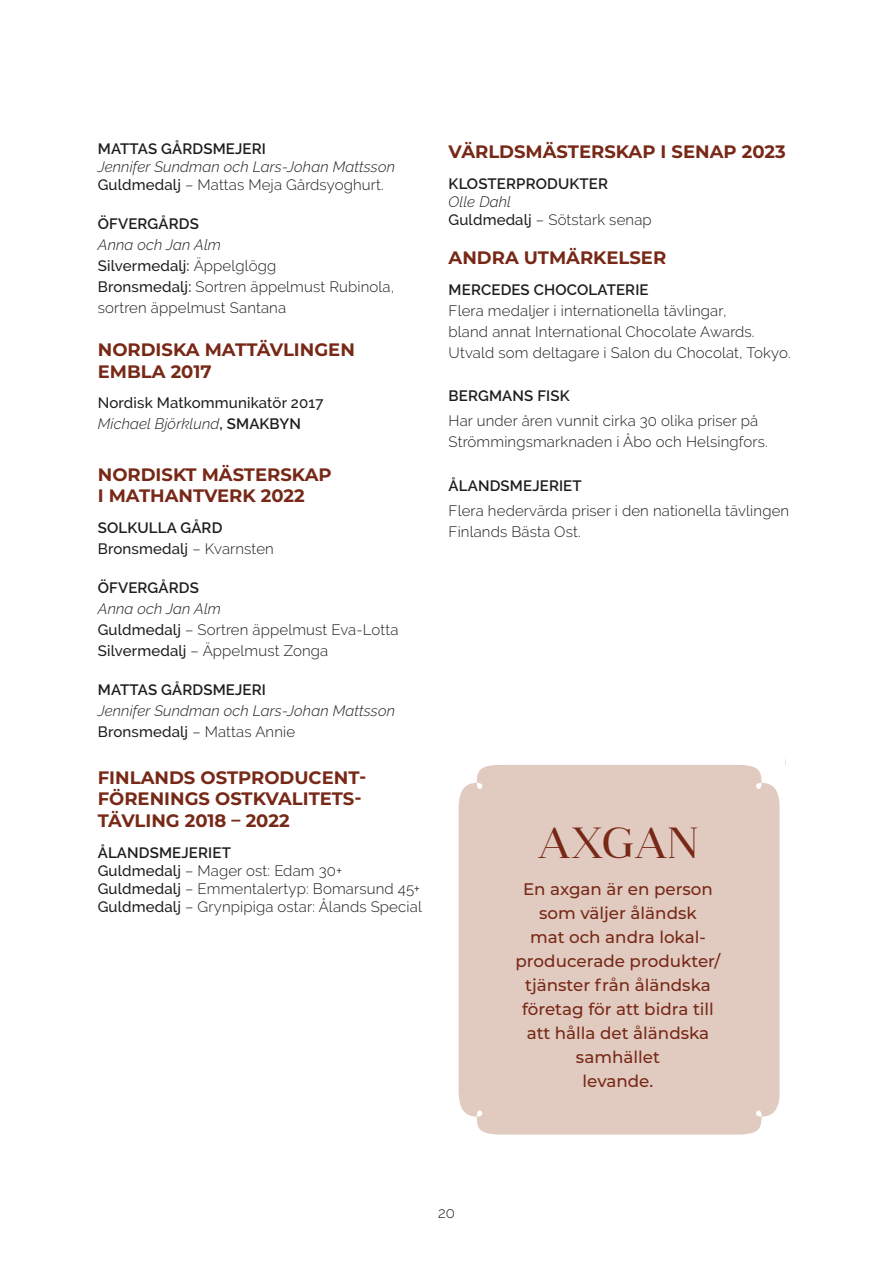
<style>
.page{position:relative;width:893px;height:1263px;background:#fff}
.page>*{position:absolute;margin:0;border:0;box-sizing:border-box;transform-origin:0 0}
.t1{font:43.5px "Anglecia Pro Display";letter-spacing:.01em;color:#772816}
.t2{font:700 18px/21.6px "Montserrat";color:#772816}
.t3{font:500 16.8px/24px "Montserrat";color:#772816;text-align:center}
.t4{font:300 15px/21px "Raleway";letter-spacing:.01em;color:#1d1d1b}
.t5{font:600 15px/21px "Raleway";letter-spacing:.01em;color:#1d1d1b}
.t6{font:italic 300 15px/18px "Raleway";letter-spacing:.01em;color:#1d1d1b}
.t7{font:500 15px/21px "Raleway";letter-spacing:.01em;color:#1d1d1b}
.s1{font-weight:500;font-style:normal}
.s2{font-style:normal}
.s3{font-style:italic}
.s4{font-weight:500}
.s5{font-weight:300;font-style:italic}
.s6{font-weight:600}
.s7{font-weight:300}
</style>
<div class="page">
<div style="left:458px;top:759px;width:328px;height:376px;background:#e1cbc1"></div>
<p class="t5" style="left:98px;top:139px;width:170px">MATTAS GÅRDSMEJERI</p>
<p class="t6" style="left:98px;top:158px;width:299px">Jennifer Sundman och Lars-Johan Mattsson<br><span class="s1">Guldmedalj</span> <span class="s2">– Mattas Meja Gårdsyoghurt.</span></p>
<p class="t5" style="left:98px;top:214px;width:103px">ÖFVERGÅRDS</p>
<p class="t4" style="left:98px;top:235px;width:298px"><span class="s3">Anna och Jan Alm<br></span><span class="s4">Silvermedalj:</span> Äppelglögg<br><span class="s4">Bronsmedalj:</span> Sortren äppelmust Rubinola, sortren äppelmust Santana</p>
<p class="t2" style="left:98px;top:338px;width:259px">NORDISKA MATTÄVLINGEN<br>EMBLA 2017</p>
<p class="t7" style="left:98px;top:393px;width:227px">Nordisk Matkommunikatör 2017<br><span class="s5">Michael Björklund</span><span class="s6">, SMAKBYN</span></p>
<p class="t2" style="left:98px;top:462px;width:235px">NORDISKT MÄSTERSKAP<br>I MATHANTVERK 2022</p>
<p class="t5" style="left:98px;top:517px;width:178px">SOLKULLA GÅRD<br><span class="s4">Bronsmedalj</span> <span class="s7">– Kvarnsten</span></p>
<p class="t5" style="left:98px;top:577px;width:103px">ÖFVERGÅRDS</p>
<p class="t4" style="left:98px;top:598px;width:302px"><span class="s3">Anna och Jan Alm<br></span><span class="s4">Guldmedalj</span> – Sortren äppelmust Eva-Lotta<br><span class="s4">Silvermedalj</span> – Äppelmust Zonga</p>
<p class="t5" style="left:98px;top:679px;width:170px">MATTAS GÅRDSMEJERI</p>
<p class="t6" style="left:98px;top:700px;width:299px;line-height:21px">Jennifer Sundman och Lars-Johan Mattsson<br><span class="s1">Bronsmedalj</span> <span class="s2">– Mattas Annie</span></p>
<p class="t2" style="left:98px;top:766px;width:270px">FINLANDS OSTPRODUCENT-<br>FÖRENINGS OSTKVALITETS-<br>TÄVLING 2018 – 2022</p>
<p class="t4" style="left:98px;top:843px;width:326px;line-height:18px"><span class="s6">ÅLANDSMEJERIET<br></span><span class="s4">Guldmedalj</span> – Mager ost: Edam 30+ <span class="s4">Guldmedalj</span> – Emmentalertyp: Bomarsund 45+ <span class="s4">Guldmedalj</span> – Grynpipiga ostar: Ålands Special</p>
<p class="t2" style="left:449px;top:140px;width:339px">VÄRLDSMÄSTERSKAP I SENAP 2023</p>
<p class="t5" style="left:449px;top:173px;width:161px">KLOSTERPRODUKTER</p>
<p class="t4" style="left:449px;top:192px;width:205px;line-height:18px"><span class="s3">Olle Dahl<br></span><span class="s4">Guldmedalj</span> – Sötstark senap</p>
<p class="t2" style="left:449px;top:246px;width:219px">ANDRA UTMÄRKELSER</p>
<p class="t5" style="left:449px;top:279px;width:202px">MERCEDES CHOCOLATERIE</p>
<p class="t4" style="left:449px;top:300px;width:344px">Flera medaljer i internationella tävlingar,<br>bland annat International Chocolate Awards.<br>Utvald som deltagare i Salon du Chocolat, Tokyo.</p>
<p class="t5" style="left:449px;top:385px;width:123px">BERGMANS FISK</p>
<p class="t4" style="left:449px;top:410px;width:321px">Har under åren vunnit cirka 30 olika priser på<br>Strömmingsmarknaden i Åbo och Helsingfors.</p>
<p class="t5" style="left:449px;top:475px;width:135px">ÅLANDSMEJERIET</p>
<p class="t4" style="left:449px;top:500px;width:342px">Flera hedervärda priser i den nationella tävlingen<br>Finlands Bästa Ost.</p>
<h1 class="t1" style="left:538px;top:815px;width:162px">AXGAN</h1>
<p class="t3" style="left:516px;top:876px;width:206px">En axgan är en person som väljer åländsk<br>mat och andra lokal&shy;producerade produkter/ tjänster från åländska företag för att bidra till att hålla det åländska samhället<br>levande.</p>
<p class="t4" style="left:438px;top:1202px;width:18px">20</p>
</div>
